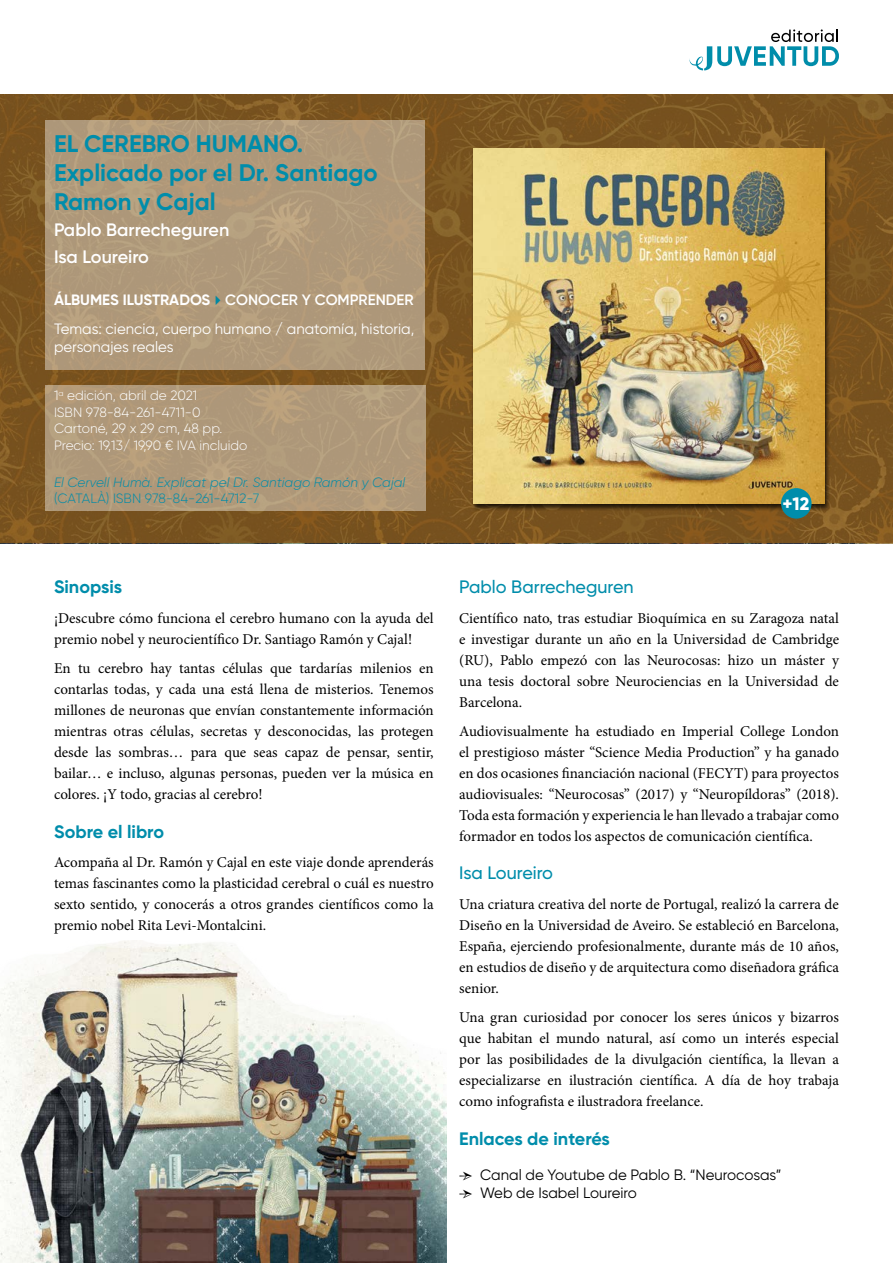
<style>
.page{position:relative;width:893px;height:1263px;background:#fff}
.page>*{position:absolute;margin:0;border:0;box-sizing:border-box;transform-origin:0 0}
.t1{font:700 24px/28.8px "Gilroy";color:#008dab}
.t2{font:700 18px "Gilroy";color:#008dab}
.t3{font:500 18px "Gilroy";color:#008dab}
.t4{font:600 18px/26.5px "Gilroy";color:#fff}
.t5{font:800 18px "Gilroy";color:#fff}
.t6{font:15px/21px "Minion Pro";color:#000;text-align:justify}
.t7{font:15px/29.8px "Gilroy";color:#fff}
.t8{font:15px "Gilroy";color:#000}
.t9{font:300 13.5px/16.5px "Gilroy";color:#fff}
.t10{font:italic 300 13.5px "Gilroy";color:#008ca9}
.t11{font:300 13.5px "Gilroy";letter-spacing:-.01em;color:#008ca9}
.s1{font-weight:700}
.s2{color:#0089a3}
.s3{font-weight:600}
.s4{font-family:"Minion Pro"}
</style>
<div class="page">
<img style="left:0;top:940px;width:446px;height:323px">
<svg style="left:0;top:94px;width:893px;height:449px;background:#7b5520"></svg>
<svg style="left:690px;top:29px;width:149px;height:41px"></svg>
<div style="left:472px;top:148px;width:359px;height:363px;background:#000;opacity:.75"></div>
<img style="left:474px;top:148px;width:351px;height:356px">
<div style="left:781px;top:488px;width:31px;height:31px;background:#008dab;border-radius:50%"></div>
<div style="left:45px;top:120px;width:380px;height:249px;background:#ae9879"></div>
<div style="left:45px;top:385px;width:380px;height:126px;background:#ae987a"></div>
<h1 class="t1" style="left:54px;top:129px;width:325px">EL CEREBRO HUMANO.<br>Explicado por el Dr. Santiago<br>Ramon y Cajal</h1>
<p class="t4" style="left:54px;top:216px;width:177px">Pablo Barrecheguren<br>Isa Loureiro</p>
<p class="t7" style="left:54px;top:284px;width:362px"><span class="s1">ÁLBUMES ILUSTRADOS</span><span class="s2">✔</span><span class="s3">CONOCER Y COMPRENDER<br></span>Temas: ciencia, cuerpo humano / anatomía, historia,</p>
<p class="t7" style="left:54px;top:332px;width:121px">personajes reales</p>
<p class="t9" style="left:54px;top:387px;width:195px">1<sup>a</sup> edición, abril de 2021<br>ISBN 978-84-261-4711-0<br>Cartoné, 29 x 29 cm, 48 pp.<br>Precio: 19,13/ 19,90 € IVA incluido</p>
<p class="t10" style="left:54px;top:474px;width:353px">El Cervell Humà. Explicat pel Dr. Santiago Ramón y Cajal</p>
<p class="t11" style="left:54px;top:490px;width:207px">(CATALÀ) ISBN 978-84-261-4712-7</p>
<p class="t5" style="left:782px;top:492px;width:28px">+12</p>
<p class="t2" style="left:54px;top:576px;width:70px">Sinopsis</p>
<p class="t6" style="left:54px;top:607px;width:381px">¡Descubre cómo funciona el cerebro humano con la ayuda del premio nobel y neurocientífico Dr. Santiago Ramón y Cajal!</p>
<p class="t6" style="left:54px;top:658px;width:381px">En tu cerebro hay tantas células que tardarías milenios en contarlas todas, y cada una está llena de misterios. Tenemos millones de neuronas que envían constantemente información mientras otras células, secretas y desconocidas, las protegen desde las sombras… para que seas capaz de pensar, sentir, bailar… e incluso, algunas personas, pueden ver la música en colores. ¡Y todo, gracias al cerebro!</p>
<p class="t2" style="left:54px;top:820px;width:112px">Sobre el libro</p>
<p class="t6" style="left:54px;top:852px;width:381px">Acompaña al Dr. Ramón y Cajal en este viaje donde aprenderás temas fascinantes como la plasticidad cerebral o cuál es nuestro sexto sentido, y conocerás a otros grandes científicos como la premio nobel Rita Levi-Montalcini.</p>
<p class="t3" style="left:459px;top:576px;width:176px">Pablo Barrecheguren</p>
<p class="t6" style="left:459px;top:607px;width:381px">Científico nato, tras estudiar Bioquímica en su Zaragoza natal e investigar durante un año en la Universidad de Cambridge (RU), Pablo empezó con las Neurocosas: hizo un máster y una tesis doctoral sobre Neurociencias en la Universidad de Barcelona.</p>
<p class="t6" style="left:459px;top:721px;width:381px">Audiovisualmente ha estudiado en Imperial College London el prestigioso máster “Science Media Production” y ha ganado en dos ocasiones financiación nacional (FECYT) para proyectos audiovisuales: “Neurocosas” (2017) y “Neuropíldoras” (2018).<br>Toda esta formación y experiencia le han llevado a trabajar como formador en todos los aspectos de comunicación científica.</p>
<p class="t3" style="left:459px;top:862px;width:95px">Isa Loureiro</p>
<p class="t6" style="left:459px;top:893px;width:381px">Una criatura creativa del norte de Portugal, realizó la carrera de Diseño en la Universidad de Aveiro. Se estableció en Barcelona, España, ejerciendo profesionalmente, durante más de 10 años, en estudios de diseño y de arquitectura como diseñadora gráfica senior.</p>
<p class="t6" style="left:459px;top:1007px;width:381px">Una gran curiosidad por conocer los seres únicos y bizarros que habitan el mundo natural, así como un interés especial por las posibilidades de la divulgación científica, la llevan a especializarse en ilustración científica. A día de hoy trabaja como infografista e ilustradora freelance.</p>
<p class="t2" style="left:459px;top:1127px;width:152px">Enlaces de interés</p>
<p class="t8" style="left:459px;top:1165px;width:324px"><span class="s4">→</span> Canal de Youtube de Pablo B. “Neurocosas”</p>
<p class="t8" style="left:459px;top:1183px;width:179px"><span class="s4">→</span> Web de Isabel Loureiro</p>
</div>
